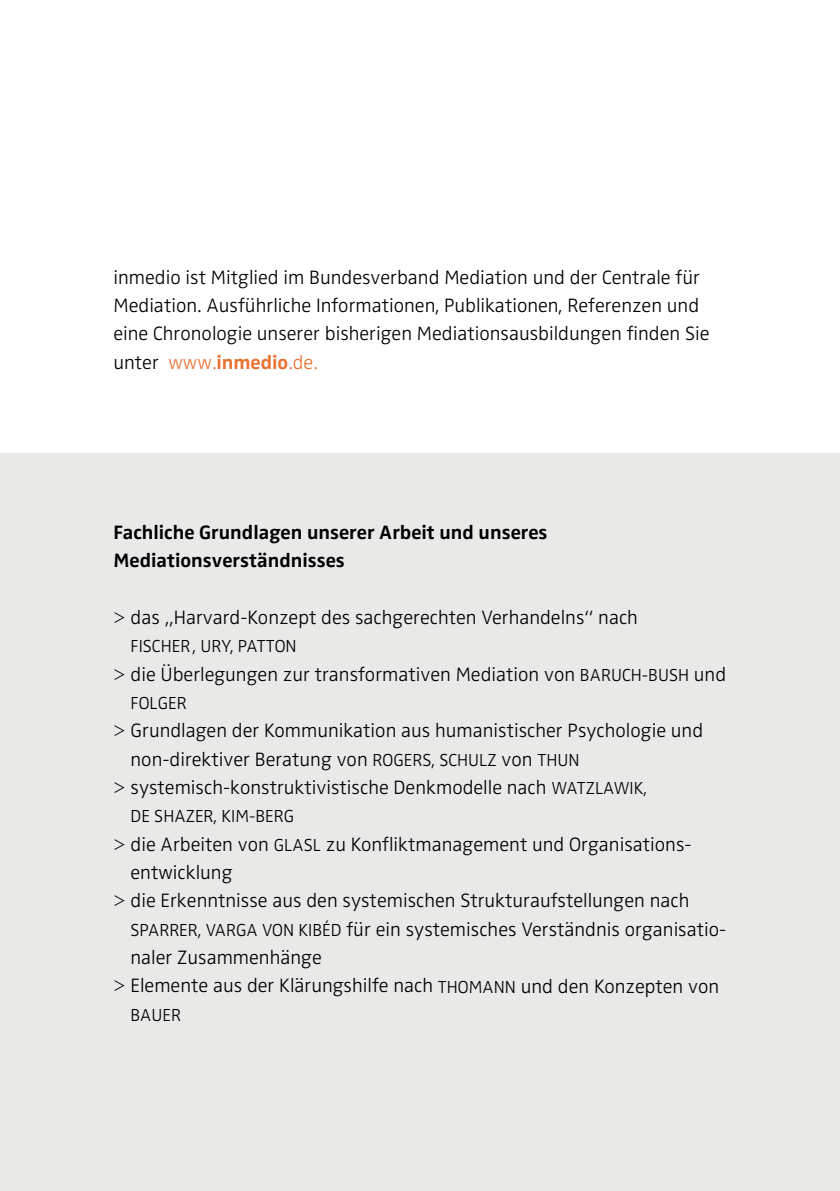
<style>
.page{position:relative;width:840px;height:1191px;background:#fff}
.page>*{position:absolute;margin:0;border:0;box-sizing:border-box;transform-origin:0 0}
.t1{font:20px/28.4px "Zwo w 2";color:#000}
.t2{font:20px/28.4px "Zwo w 6";color:#000}
.t3{font:18px "Zwo w 2";color:#000}
.s1{color:#ea7231}
.s2{font-family:"Zwo w 6";color:#ea7231}
.s3{font-family:"Zwo w 1"}
.s4{font-size:18px}
</style>
<div class="page">
<div style="left:0;top:454px;width:839px;height:737px;background:#e9e9e8"></div>
<p class="t1" style="left:113px;top:262px;width:597px">inmedio ist Mitglied im Bundesverband Mediation und der Centrale für Mediation. Ausführliche Informationen, Publikationen, Referenzen und eine Chronologie unserer bisherigen Mediationsausbildungen finden Sie unter <span class="s1">www.</span><span class="s2">inmedio</span><span class="s1">.de.</span></p>
<p class="t2" style="left:113px;top:518px;width:435px">Fachliche Grundlagen unserer Arbeit und unseres<br>Mediationsverständnisses</p>
<p class="t1" style="left:113px;top:603px;width:525px"><span class="s3">&gt;</span> das „Harvard-Konzept des sachgerechten Verhandelns“ nach</p>
<p class="t3" style="left:130px;top:636px;width:167px">FISCHER, URY, PATTON</p>
<p class="t1" style="left:113px;top:659px;width:613px"><span class="s3">&gt;</span> die Überlegungen zur transformativen Mediation von <span class="s4">BARUCH-BUSH</span> und</p>
<p class="t3" style="left:130px;top:692px;width:58px">FOLGER</p>
<p class="t1" style="left:113px;top:716px;width:591px"><span class="s3">&gt;</span> Grundlagen der Kommunikation aus humanistischer Psychologie und</p>
<p class="t1" style="left:130px;top:744px;width:450px">non-direktiver Beratung von <span class="s4">ROGERS, SCHULZ</span> von <span class="s4">THUN</span></p>
<p class="t1" style="left:113px;top:773px;width:534px"><span class="s3">&gt;</span> systemisch-konstruktivistische Denkmodelle nach <span class="s4">WATZLAWIK,</span></p>
<p class="t3" style="left:130px;top:806px;width:165px">DE SHAZER, KIM-BERG</p>
<p class="t1" style="left:113px;top:829px;width:577px"><span class="s3">&gt;</span> die Arbeiten von <span class="s4">GLASL</span> zu Konfliktmanagement und Organisations-</p>
<p class="t1" style="left:130px;top:858px;width:103px">entwicklung</p>
<p class="t1" style="left:113px;top:886px;width:577px"><span class="s3">&gt;</span> die Erkenntnisse aus den systemischen Strukturaufstellungen nach</p>
<p class="t1" style="left:130px;top:914px;width:597px"><span class="s4">SPARRER, VARGA VON KIBÉD</span> für ein systemisches Verständnis organisatio-</p>
<p class="t1" style="left:130px;top:943px;width:193px">naler Zusammenhänge</p>
<p class="t1" style="left:113px;top:971px;width:606px"><span class="s3">&gt;</span> Elemente aus der Klärungshilfe nach <span class="s4">THOMANN</span> und den Konzepten von</p>
<p class="t3" style="left:130px;top:1004px;width:52px">BAUER</p>
</div>
